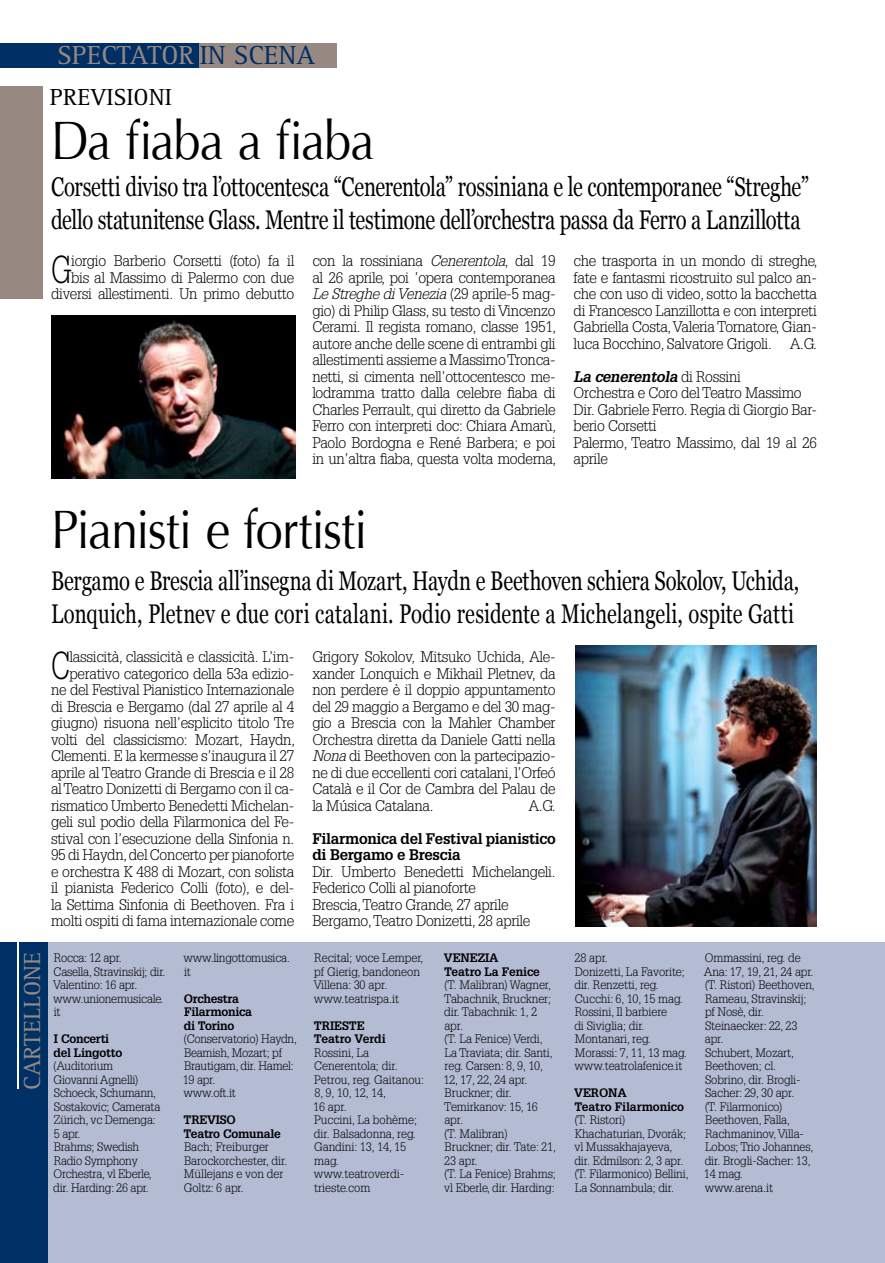
<style>
.page{position:relative;width:885px;height:1263px;background:#fff}
.page>*{position:absolute;margin:0;border:0;box-sizing:border-box;transform-origin:0 0}
.t1{font:54px "Optima";letter-spacing:-.02em;color:#000;scale:.9 1}
.t2{font:300 38.1px "Glypha";color:#000;scale:.75 1}
.t3{font:27px/33px "Georgia";letter-spacing:-.01em;color:#000;scale:.75 1}
.t4{font:27px "Rotis Serif";color:#978981}
.t5{font:24px "Rotis Serif";color:#978981}
.t6{font:24px "Rotis Serif";color:#000}
.t7{font:300 15px/16.5px "Glypha";letter-spacing:-.02em;color:#000;text-align:justify}
.t8{font:300 12px/13.5px "Glypha";letter-spacing:-.01em;color:#000}
.s1{color:#002f65}
.s2{font-style:italic}
.s3{font-weight:700;font-style:italic}
.s4{font-weight:700}
</style>
<div class="page">
<div style="left:198px;top:43px;width:139px;height:25px;background:#978981"></div>
<div style="left:0;top:43px;width:198px;height:25px;background:#002f65"></div>
<div style="left:0;top:942px;width:884px;height:321px;background:#b4bcd4"></div>
<div style="left:0;top:942px;width:47px;height:321px;background:#003166"></div>
<hr style="left:17px;top:941px;width:2px;height:148px;background:#fff">
<img style="left:51px;top:316px;width:244px;height:162px">
<div style="left:0;top:91px;width:42px;height:208px;background:#978981"></div>
<div style="left:0;top:86px;width:42px;height:144px;background:#978981"></div>
<img style="left:575px;top:646px;width:241px;height:280px">
<p class="t4" style="left:57px;top:40px;width:259px">SPECTATOR <span class="s1">IN SCENA</span></p>
<p class="t6" style="left:50px;top:84px;width:14px">PREVISIONI</p>
<p class="t1" style="left:51px;top:110px;width:361px">Da fiaba a fiaba</p>
<p class="t3" style="left:51px;top:171px;width:1012px">Corsetti diviso tra l’ottocentesca “Cenerentola” rossiniana e le contemporanee “Streghe” dello statunitense Glass. Mentre il testimone dell’orchestra passa da Ferro a Lanzillotta</p>
<p class="t2" style="left:51px;top:247px;width:29px">G</p>
<p class="t7" style="left:51px;top:253px;width:245px;text-align:right">iorgio Barberio Corsetti (foto) fa il bis al Massimo di Palermo con due diversi allestimenti. Un primo debutto</p>
<p class="t7" style="left:312px;top:253px;width:245px">con la rossiniana <span class="s2">Cenerentola</span>, dal 19 al 26 aprile, poi ’opera contemporanea <span class="s2">Le Streghe di Venezia</span> (29 aprile-5 mag&shy;gio) di Philip Glass, su testo di Vincenzo Cerami. Il regista romano, classe 1951, autore anche delle scene di entrambi gli allestimenti assieme a Massimo Tronca&shy;netti, si cimenta nell’ottocentesco me&shy;lodramma tratto dalla celebre fiaba di Charles Perrault, qui diretto da Gabriele Ferro con interpreti doc: Chiara Amarù, Paolo Bordogna e René Barbera; e poi in un’altra fiaba, questa volta moderna,</p>
<p class="t7" style="left:573px;top:253px;width:245px">che trasporta in un mondo di streghe, fate e fantasmi ricostruito sul palco an&shy;che con uso di video, sotto la bacchetta di Francesco Lanzillotta e con interpreti Gabriella Costa, Valeria Tornatore, Gian&shy;luca Bocchino, Salvatore Grigoli. A.G.</p>
<p class="t7" style="left:573px;top:368px;width:245px;text-align:left"><span class="s3">La cenerentola</span> di Rossini<br>Orchestra e Coro del Teatro Massimo<br>Dir. Gabriele Ferro. Regia di Giorgio Bar&shy;berio Corsetti<br>Palermo, Teatro Massimo, dal 19 al 26 aprile</p>
<p class="t1" style="left:51px;top:498px;width:353px">Pianisti e fortisti</p>
<p class="t3" style="left:51px;top:564px;width:998px">Bergamo e Brescia all’insegna di Mozart, Haydn e Beethoven schiera Sokolov, Uchida,<br>Lonquich, Pletnev e due cori catalani. Podio residente a Michelangeli, ospite Gatti</p>
<p class="t2" style="left:51px;top:643px;width:27px">C</p>
<p class="t7" style="left:51px;top:649px;width:245px;text-align:right">lassicità, classicità e classicità. L’im&shy;perativo categorico della 53a edizio&shy;ne del Festival Pianistico Internazionale di Brescia e Bergamo (dal 27 aprile al 4 giugno) risuona nell’esplicito titolo Tre volti del classicismo: Mozart, Haydn, Clementi. E la kermesse s’inaugura il 27 aprile al Teatro Grande di Brescia e il 28 al Teatro Donizetti di Bergamo con il ca&shy;rismatico Umberto Benedetti Michelan&shy;geli sul podio della Filarmonica del Fe&shy;stival con l’esecuzione della Sinfonia n.<br>95 di Haydn, del Concerto per pianoforte e orchestra K 488 di Mozart, con solista il pianista Federico Colli (foto), e del&shy;la Settima Sinfonia di Beethoven. Fra i molti ospiti di fama internazionale come</p>
<p class="t7" style="left:312px;top:649px;width:245px">Grigory Sokolov, Mitsuko Uchida, Ale&shy;xander Lonquich e Mikhail Pletnev, da non perdere è il doppio appuntamento del 29 maggio a Bergamo e del 30 mag&shy;gio a Brescia con la Mahler Chamber Orchestra diretta da Daniele Gatti nella <span class="s2">Nona</span> di Beethoven con la partecipazio&shy;ne di due eccellenti cori catalani, l’Orfeó Català e il Cor de Cambra del Palau de la Música Catalana.</p>
<p class="t7" style="left:528px;top:797px;width:29px">A.G.</p>
<p class="t7" style="left:312px;top:830px;width:245px;text-align:left"><span class="s4">Filarmonica del Festival pianistico di Bergamo e Brescia<br></span>Dir. Umberto Benedetti Michelangeli.<br>Federico Colli al pianoforte<br>Brescia, Teatro Grande, 27 aprile Bergamo, Teatro Donizetti, 28 aprile</p>
<p class="t5" style="left:19px;top:1090px;width:137px;rotate:-90deg">CARTELLONE</p>
<p class="t8" style="left:53px;top:951px;width:114px">Rocca: 12 apr.<br>Casella, Stravinskij; dir.<br>Valentino: 16 apr. www.unionemusicale. it</p>
<p class="t8" style="left:53px;top:1032px;width:109px"><span class="s4">I Concerti<br>del Lingotto </span>(Auditorium<br>Giovanni Agnelli)<br>Schoeck, Schumann,<br>Sostakovic; Camerata<br>Zürich, vc Demenga:<br>5 apr.<br>Brahms; Swedish<br>Radio Symphony<br>Orchestra, vl Eberle, dir. Harding: 26 apr.</p>
<p class="t8" style="left:184px;top:951px;width:108px">www.lingottomusica. it</p>
<p class="t8" style="left:183px;top:992px;width:116px"><span class="s4">Orchestra<br>Filarmonica<br>di Torino </span>(Conservatorio) Haydn,<br>Beamish, Mozart; pf<br>Brautigam, dir. Hamel:<br>19 apr.<br>www.oft.it</p>
<p class="t8" style="left:183px;top:1113px;width:105px"><span class="s4">Treviso<br>Teatro Comunale<br></span>Bach; Freiburger<br>Barockorchester, dir.<br>Müllejans e von der<br>Goltz: 6 apr.</p>
<p class="t8" style="left:314px;top:951px;width:111px">Recital; voce Lemper, pf Gierig, bandoneon<br>Villena: 30 apr. www.teatrispa.it</p>
<p class="t8" style="left:313px;top:1019px;width:112px"><span class="s4">Trieste<br>Teatro Verdi<br></span>Rossini, La<br>Cenerentola; dir.<br>Petrou, reg. Gaitanou:<br>8, 9, 10, 12, 14,<br>16 apr.<br>Puccini, La bohème; dir. Balsadonna, reg.<br>Gandini: 13, 14, 15 mag. www.teatroverdi&shy;trieste.com</p>
<p class="t8" style="left:443px;top:951px;width:114px"><span class="s4">Venezia<br>Teatro La Fenice<br></span>(T. Malibran) Wagner,<br>Tabachnik, Bruckner; dir. Tabachnik: 1, 2 apr.<br>(T. La Fenice) Verdi,<br>La Traviata; dir. Santi, reg. Carsen: 8, 9, 10,<br>12, 17, 22, 24 apr.<br>Bruckner; dir.<br>Temirkanov: 15, 16 apr.<br>(T. Malibran)<br>Bruckner; dir. Tate: 21,<br>23 apr.<br>(T. La Fenice) Brahms; vl Eberle, dir. Harding:</p>
<p class="t8" style="left:574px;top:951px;width:114px">28 apr.<br>Donizetti, La Favorite; dir. Renzetti, reg.<br>Cucchi: 6, 10, 15 mag.<br>Rossini, Il barbiere<br>di Siviglia; dir.<br>Montanari, reg.<br>Morassi: 7, 11, 13 mag. www.teatrolafenice.it</p>
<p class="t8" style="left:574px;top:1086px;width:116px"><span class="s4">Verona<br>Teatro Filarmonico </span>(T. Ristori)<br>Khachaturian, Dvorák; vl Mussakhajayeva, dir. Edmilson: 2, 3 apr. (T. Filarmonico) Bellini,<br>La Sonnambula; dir.</p>
<p class="t8" style="left:703px;top:951px;width:112px">Ommassini, reg. de<br>Ana: 17, 19, 21, 24 apr. (T. Ristori) Beethoven,<br>Rameau, Stravinskij; pf Nosè, dir.<br>Steinaecker: 22, 23 apr.<br>Schubert, Mozart,<br>Beethoven; cl.<br>Sobrino, dir. Brogli-<br>Sacher: 29, 30 apr.<br>(T. Filarmonico)<br>Beethoven, Falla,<br>Rachmaninov, Villa-<br>Lobos; Trio Johannes, dir. Brogli-Sacher: 13,<br>14 mag.<br>www.arena.it</p>
</div>
